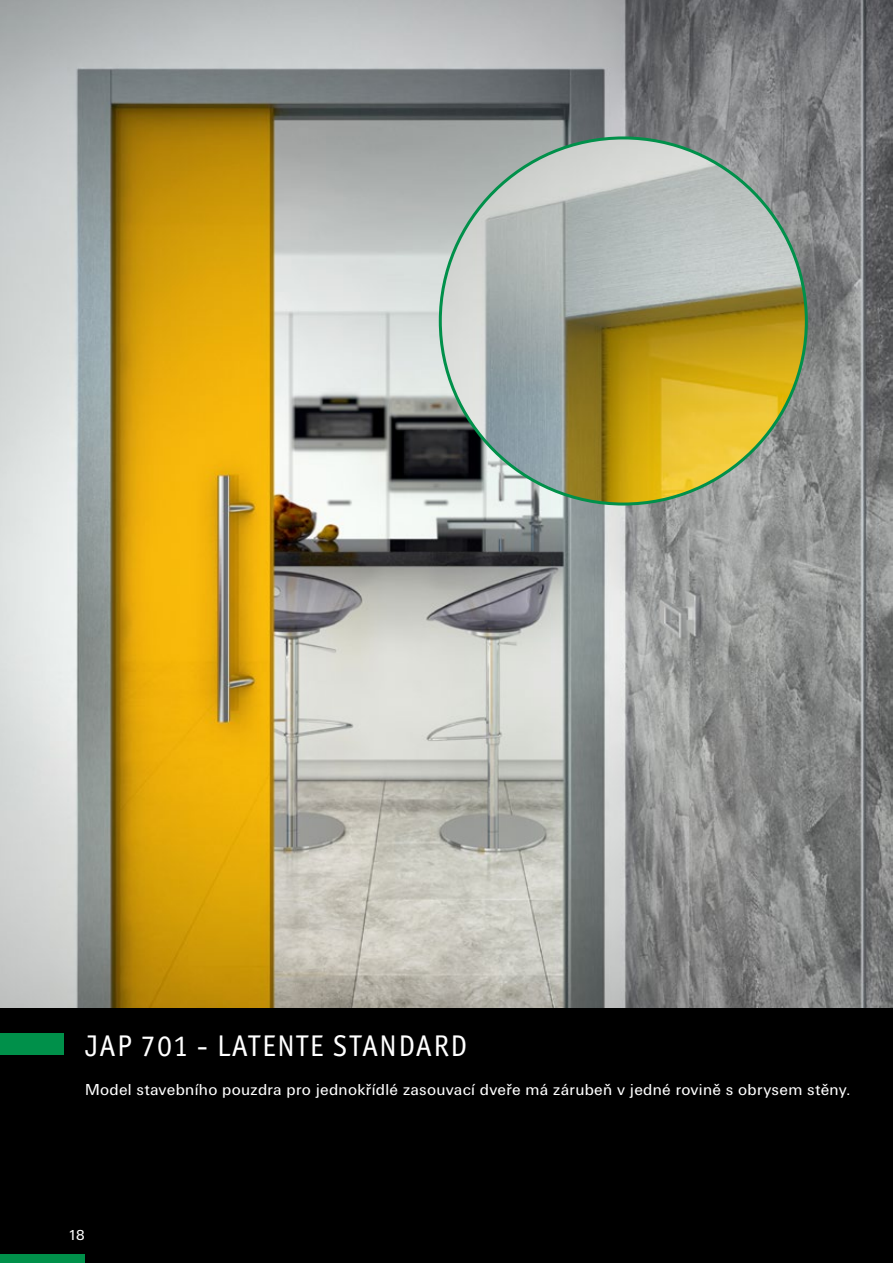
<style>
.page{position:relative;width:893px;height:1263px;background:#000}
.page>*{position:absolute;margin:0;border:0;box-sizing:border-box;transform-origin:0 0}
.t1{font:30px "Officina San Itc TCE Boo";letter-spacing:.05em;color:#fff}
.t2{font:16.5px "U001 TCE";letter-spacing:.02em;color:#fff}
.t3{font:15px "U001 TCE";color:#fff}
</style>
<div class="page">
<div style="left:0;top:1254px;width:85px;height:9px;background:#00904a"></div>
<img style="left:0;top:0;width:893px;height:1008px">
<div style="left:0;top:1033px;width:64px;height:21px;background:#00904a"></div>
<img style="left:440px;top:138px;width:366px;height:366px;border-radius:183px">
<h1 class="t1" style="left:85px;top:1028px;width:384px">JAP 701 - LATENTE STANDARD</h1>
<p class="t2" style="left:85px;top:1080px;width:767px">Model stavebního pouzdra pro jednokřídlé zasouvací dveře má zárubeň v jedné rovině s obrysem stěny.</p>
<p class="t3" style="left:68px;top:1227px;width:19px">18</p>
</div>
